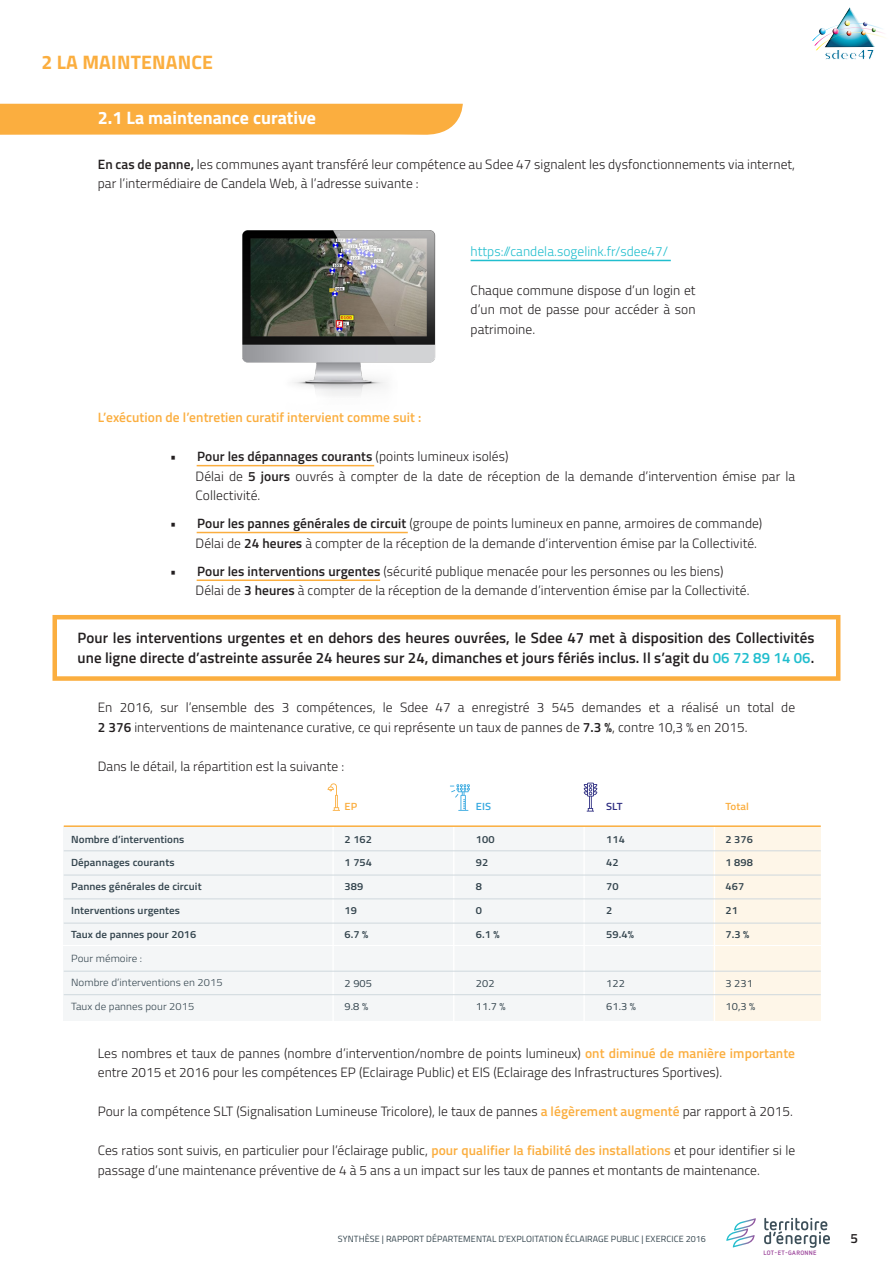
<style>
.page{position:relative;width:893px;height:1263px;background:#fff}
.page>*{position:absolute;margin:0;border:0;box-sizing:border-box;transform-origin:0 0}
.t1{font:700 19.5px "Titillium";letter-spacing:.01em;color:#fbae3f}
.t2{font:700 18px "Titillium";color:#fff}
.t3{font:600 15px/19.5px "Titillium";letter-spacing:.005em;color:#231f20}
.t4{font:300 13.5px/19.5px "Titillium";letter-spacing:.005em;color:#231f20}
.t5{font:600 13.5px "Titillium";letter-spacing:.005em;color:#fbae3f}
.t6{font:600 13.5px "Titillium";letter-spacing:.005em;color:#231f20}
.t7{font:300 13.5px "Titillium";letter-spacing:.005em;color:#21bece}
.t8{font:600 10.35px "Titillium";letter-spacing:.005em;color:#33444d;scale:1.06 1}
.t9{font:300 10.35px "Titillium";letter-spacing:.005em;color:#33444d;scale:1.06 1}
.t10{font:10.35px "Titillium";letter-spacing:.005em;color:#33444d;scale:1.06 1}
.t11{font:600 10.35px "Titillium";letter-spacing:.005em;color:#fbae3f;scale:1.06 1}
.t12{font:600 10.35px "Titillium";color:#36a8e0;scale:1.06 1}
.t13{font:600 10.35px "Titillium";color:#2e2e82;scale:1.06 1}
.t14{font:9px "Titillium";letter-spacing:.01em;color:#33444d}
.t15{font:700 6.3px "Netto OT";letter-spacing:.05em;color:#983e97}
.s1{font-weight:600}
.s2{font-weight:300}
.s3{color:#21bece}
.s4{font-weight:600;color:#fbae3f}
</style>
<div class="page">
<svg style="left:726px;top:1218px;width:30px;height:29px"></svg>
<svg style="left:764px;top:1218px;width:66px;height:30px"></svg>
<img style="left:842px;top:7px;width:16px;height:13px">
<svg style="left:812px;top:20px;width:73px;height:40px"></svg>
<div style="left:0;top:104px;width:463px;height:31px;background:#fbae3f"></div>
<div style="left:52px;top:615px;width:788px;height:66px;border:4px solid #fbae3f"></div>
<hr style="left:197px;top:465px;width:177px;height:1px;background:#fbae3f">
<hr style="left:197px;top:579px;width:183px;height:2px;background:#fbae3f">
<hr style="left:197px;top:532px;width:211px;height:1px;background:#fbae3f">
<img style="left:242px;top:230px;width:231px;height:166px">
<hr style="left:471px;top:260px;width:200px;height:1px;background:#21bece">
<div style="left:64px;top:826px;width:651px;height:119px;background:#f4f6f7"></div>
<div style="left:714px;top:826px;width:107px;height:119px;background:#fef6e8"></div>
<div style="left:64px;top:947px;width:651px;height:74px;background:#f4f6f7"></div>
<div style="left:714px;top:947px;width:107px;height:74px;background:#fef6e8"></div>
<hr style="left:714px;top:820px;width:1px;height:214px;background:#fff">
<hr style="left:583px;top:820px;width:2px;height:214px;background:#fff">
<hr style="left:453px;top:820px;width:1px;height:214px;background:#fff">
<hr style="left:332px;top:820px;width:2px;height:214px;background:#fff">
<hr style="left:64px;top:875px;width:757px;height:1px;background:#cfd8dd">
<hr style="left:64px;top:923px;width:757px;height:1px;background:#cfd8dd">
<hr style="left:64px;top:971px;width:757px;height:1px;background:#cfd8dd">
<hr style="left:64px;top:994px;width:757px;height:1px;background:#cfd8dd">
<hr style="left:64px;top:850px;width:757px;height:1px;background:#cfd8dd">
<hr style="left:64px;top:899px;width:757px;height:1px;background:#cfd8dd">
<hr style="left:64px;top:825px;width:757px;height:2px;background:#fbae3f">
<svg style="left:328px;top:783px;width:12px;height:28px"></svg>
<svg style="left:450px;top:784px;width:20px;height:27px"></svg>
<svg style="left:584px;top:783px;width:13px;height:28px"></svg>
<p class="t1" style="left:41px;top:47px;width:173px">2 LA MAINTENANCE</p>
<p class="t2" style="left:98px;top:104px;width:220px">2.1 La maintenance curative</p>
<p class="t4" style="left:98px;top:153px;width:699px"><span class="s1">En cas de panne,</span> les communes ayant transféré leur compétence au Sdee 47 signalent les dysfonctionnements via internet, par l’intermédiaire de Candela Web, à l’adresse suivante :</p>
<p class="t7" style="left:471px;top:241px;width:199px">https://candela.sogelink.fr/sdee47/</p>
<p class="t4" style="left:471px;top:280px;width:227px;text-align:justify">Chaque commune dispose d’un login et d’un mot de passe pour accéder à son patrimoine.</p>
<p class="t5" style="left:98px;top:407px;width:325px">L’exécution de l’entretien curatif intervient comme suit :</p>
<p class="t6" style="left:170px;top:446px;width:340px">• Pour les dépannages courants <span class="s2">(points lumineux isolés)</span></p>
<p class="t4" style="left:196px;top:465px;width:601px">Délai de <span class="s1">5 jours</span> ouvrés à compter de la date de réception de la demande d’intervention émise par la<br>Collectivité.</p>
<p class="t4" style="left:170px;top:513px;width:594px"><span class="s1">• Pour les pannes générales de circuit</span> (groupe de points lumineux en panne, armoires de commande)</p>
<p class="t4" style="left:196px;top:532px;width:563px">Délai de <span class="s1">24 heures</span> à compter de la réception de la demande d’intervention émise par la Collectivité.</p>
<p class="t4" style="left:170px;top:560px;width:555px"><span class="s1">• Pour les interventions urgentes</span> (sécurité publique menacée pour les personnes ou les biens)</p>
<p class="t4" style="left:196px;top:580px;width:555px">Délai de <span class="s1">3 heures</span> à compter de la réception de la demande d’intervention émise par la Collectivité.</p>
<p class="t3" style="left:78px;top:627px;width:738px">Pour les interventions urgentes et en dehors des heures ouvrées, le Sdee 47 met à disposition des Collectivités une ligne directe d’astreinte assurée 24 heures sur 24, dimanches et jours fériés inclus. Il s’agit du <span class="s3">06 72 89 14 06</span>.</p>
<p class="t4" style="left:98px;top:697px;width:699px">En 2016, sur l’ensemble des 3 compétences, le Sdee 47 a enregistré 3 545 demandes et a réalisé un total de<br><span class="s1">2 376</span> interventions de maintenance curative, ce qui représente un taux de pannes de <span class="s1">7.3 %</span>, contre 10,3 % en 2015.</p>
<p class="t4" style="left:98px;top:755px;width:248px">Dans le détail, la répartition est la suivante :</p>
<p class="t8" style="left:71px;top:831px;width:108px">Nombre d’interventions</p>
<p class="t8" style="left:71px;top:855px;width:99px">Dépannages courants</p>
<p class="t8" style="left:71px;top:879px;width:125px">Pannes générales de circuit</p>
<p class="t8" style="left:71px;top:903px;width:104px">Interventions urgentes</p>
<p class="t8" style="left:71px;top:927px;width:120px">Taux de pannes pour 2016</p>
<p class="t9" style="left:71px;top:951px;width:69px">Pour mémoire :</p>
<p class="t9" style="left:71px;top:975px;width:144px">Nombre d’interventions en 2015</p>
<p class="t9" style="left:71px;top:998px;width:118px">Taux de pannes pour 2015</p>
<p class="t11" style="left:345px;top:798px;width:13px">EP</p>
<p class="t12" style="left:476px;top:798px;width:16px">EIS</p>
<p class="t13" style="left:606px;top:798px;width:17px">SLT</p>
<p class="t11" style="left:726px;top:798px;width:24px">Total</p>
<p class="t8" style="left:345px;top:831px;width:27px">2 162</p>
<p class="t8" style="left:345px;top:855px;width:27px">1 754</p>
<p class="t8" style="left:345px;top:879px;width:19px">389</p>
<p class="t8" style="left:345px;top:903px;width:13px">19</p>
<p class="t8" style="left:345px;top:927px;width:24px">6.7 %</p>
<p class="t10" style="left:345px;top:975px;width:27px">2 905</p>
<p class="t10" style="left:345px;top:999px;width:24px">9.8 %</p>
<p class="t8" style="left:476px;top:831px;width:19px">100</p>
<p class="t8" style="left:476px;top:855px;width:13px">92</p>
<p class="t8" style="left:476px;top:879px;width:7px">8</p>
<p class="t8" style="left:476px;top:903px;width:7px">0</p>
<p class="t8" style="left:476px;top:927px;width:24px">6.1 %</p>
<p class="t10" style="left:476px;top:975px;width:19px">202</p>
<p class="t10" style="left:476px;top:999px;width:30px">11.7 %</p>
<p class="t8" style="left:606px;top:831px;width:19px">114</p>
<p class="t8" style="left:606px;top:855px;width:13px">42</p>
<p class="t8" style="left:606px;top:879px;width:13px">70</p>
<p class="t8" style="left:606px;top:903px;width:7px">2</p>
<p class="t8" style="left:606px;top:927px;width:28px">59.4%</p>
<p class="t10" style="left:606px;top:975px;width:19px">122</p>
<p class="t10" style="left:606px;top:999px;width:30px">61.3 %</p>
<p class="t8" style="left:726px;top:831px;width:27px">2 376</p>
<p class="t8" style="left:726px;top:855px;width:27px">1 898</p>
<p class="t8" style="left:726px;top:879px;width:19px">467</p>
<p class="t8" style="left:726px;top:903px;width:13px">21</p>
<p class="t8" style="left:726px;top:927px;width:24px">7.3 %</p>
<p class="t10" style="left:726px;top:975px;width:27px">3 231</p>
<p class="t10" style="left:726px;top:999px;width:30px">10,3 %</p>
<p class="t4" style="left:98px;top:1042px;width:699px">Les nombres et taux de pannes (nombre d’intervention/nombre de points lumineux) <span class="s4">ont diminué de manière importante </span>entre 2015 et 2016 pour les compétences EP (Eclairage Public) et EIS (Eclairage des Infrastructures Sportives).</p>
<p class="t4" style="left:98px;top:1101px;width:696px">Pour la compétence SLT (Signalisation Lumineuse Tricolore), le taux de pannes <span class="s4">a légèrement augmenté</span> par rapport à 2015.</p>
<p class="t4" style="left:98px;top:1140px;width:699px">Ces ratios sont suivis, en particulier pour l’éclairage public, <span class="s4">pour qualifier la fiabilité des installations</span> et pour identifier si le passage d’une maintenance préventive de 4 à 5 ans a un impact sur les taux de pannes et montants de maintenance.</p>
<p class="t14" style="left:338px;top:1232px;width:369px">SYNTHÈSE | RAPPORT DÉPARTEMENTAL D’EXPLOITATION ÉCLAIRAGE PUBLIC | EXERCICE 2016</p>
<p class="t6" style="left:850px;top:1228px;width:9px">5</p>
<p class="t15" style="left:763px;top:1248px;width:55px">LOT-ET-GARONNE</p>
</div>
